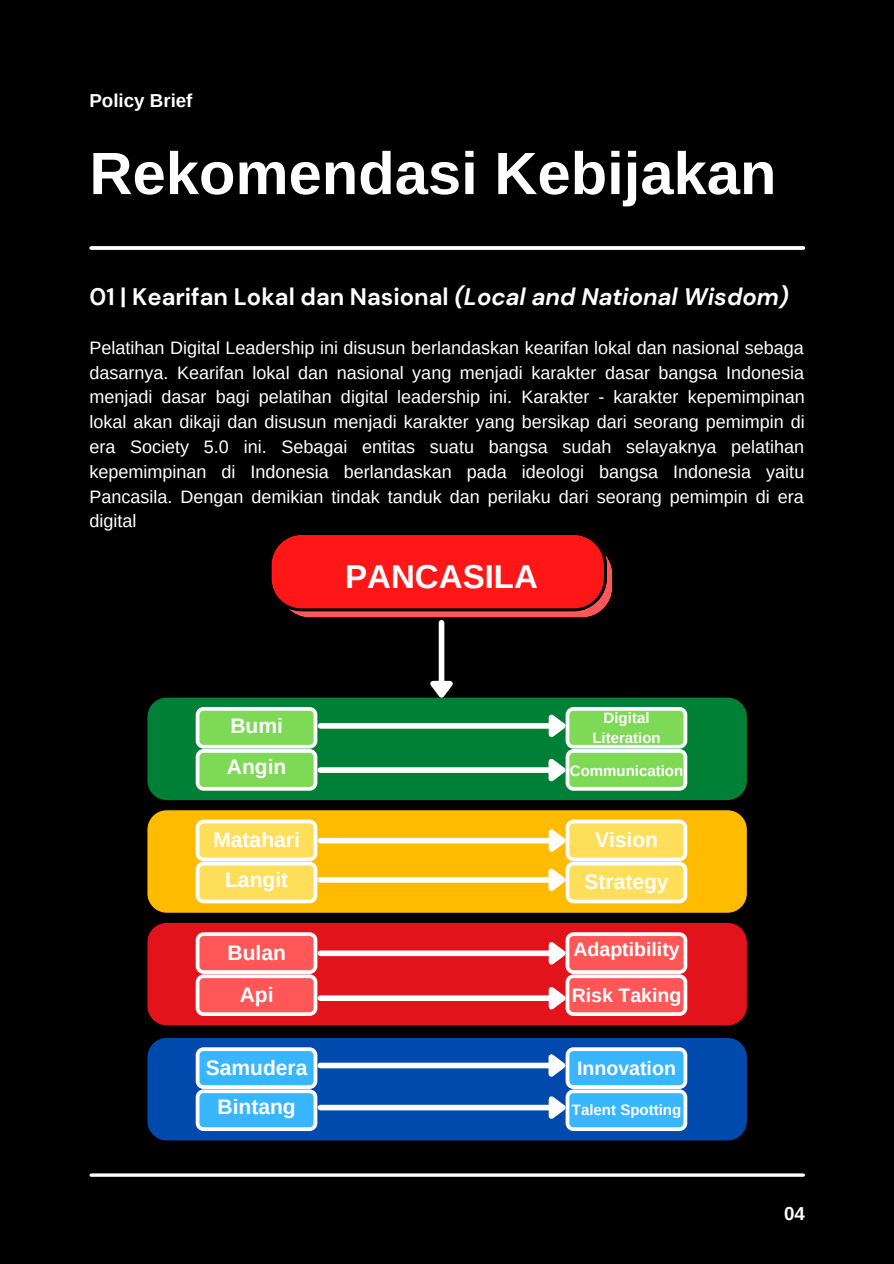
<style>
.page{position:relative;width:894px;height:1264px;background:#fff}
.page>*{position:absolute;margin:0;border:0;box-sizing:border-box;transform-origin:0 0}
.t1{font:700 59.7px "Arimo";color:#fff}
.t2{font:700 33px "Arimo";color:#fff}
.t3{font:700 23.85px "DM Sans";color:#fff}
.t4{font:700 21px "Arimo";color:#fff}
.t5{font:700 19.5px "Arimo";color:#fff}
.t6{font:700 18.75px "Arimo";color:#fff}
.t7{font:18px/24.8px "Arimo";color:#fff;text-align:justify}
.t8{font:700 15px "Arimo";color:#fff}
.s1{font-style:italic}
</style>
<div class="page">
<div style="left:0;top:0;width:893px;height:1263px;background:#000"></div>
<hr style="left:91px;top:1173px;width:712px;height:3px;background:#fff">
<svg style="left:91px;top:246px;width:712px;height:4px;background:#f2f2f2"></svg>
<div style="left:147px;top:697px;width:599px;height:103px;background:#008037;border-radius:19px"></div>
<div style="left:147px;top:810px;width:599px;height:102px;background:#fb0;border-radius:19px"></div>
<div style="left:147px;top:922px;width:599px;height:103px;background:#e2131b;border-radius:19px"></div>
<div style="left:147px;top:1037px;width:599px;height:103px;background:#004aad;border-radius:19px"></div>
<svg style="left:196px;top:707px;width:121px;height:83px;background:#97df7a"></svg>
<svg style="left:196px;top:819px;width:121px;height:84px;background:#ffe47a"></svg>
<svg style="left:196px;top:932px;width:121px;height:84px;background:#fe7a7a"></svg>
<svg style="left:196px;top:1047px;width:121px;height:83px;background:#60c3fd"></svg>
<div style="left:320px;top:723px;width:228px;height:5px;background:#fff"></div>
<div style="left:320px;top:767px;width:228px;height:6px;background:#fff"></div>
<svg style="left:543px;top:707px;width:144px;height:83px;background:#8bd678"></svg>
<div style="left:320px;top:837px;width:228px;height:6px;background:#fff"></div>
<div style="left:320px;top:877px;width:228px;height:5px;background:#fff"></div>
<svg style="left:543px;top:819px;width:144px;height:84px;background:#ffe072"></svg>
<div style="left:320px;top:950px;width:228px;height:6px;background:#fff"></div>
<div style="left:320px;top:995px;width:228px;height:6px;background:#fff"></div>
<svg style="left:543px;top:932px;width:144px;height:84px;background:#fb7475"></svg>
<div style="left:320px;top:1062px;width:228px;height:6px;background:#fff"></div>
<div style="left:320px;top:1104px;width:228px;height:6px;background:#fff"></div>
<svg style="left:543px;top:1047px;width:144px;height:83px;background:#5db8f4"></svg>
<svg style="left:271px;top:535px;width:342px;height:83px;background:#e61818"></svg>
<div style="left:438px;top:622px;width:6px;height:59px;background:#fff"></div>
<svg style="left:421px;top:675px;width:36px;height:23px"></svg>
<p class="t6" style="left:89px;top:90px;width:105px">Policy Brief</p>
<p class="t1" style="left:89px;top:140px;width:688px">Rekomendasi Kebijakan</p>
<p class="t3" style="left:89px;top:281px;width:700px">01 | Kearifan Lokal dan Nasional <span class="s1">(Local and National Wisdom)</span></p>
<p class="t7" style="left:89px;top:335px;width:716px">Pelatihan Digital Leadership ini disusun berlandaskan kearifan lokal dan nasional sebaga dasarnya. Kearifan lokal dan nasional yang menjadi karakter dasar bangsa Indonesia menjadi dasar bagi pelatihan digital leadership ini. Karakter - karakter kepemimpinan lokal akan dikaji dan disusun menjadi karakter yang bersikap dari seorang pemimpin di era Society 5.0 ini. Sebagai entitas suatu bangsa sudah selayaknya pelatihan kepemimpinan di Indonesia berlandaskan pada ideologi bangsa Indonesia yaitu Pancasila. Dengan demikian tindak tanduk dan perilaku dari seorang pemimpin di era digital</p>
<p class="t2" style="left:345px;top:558px;width:194px">PANCASILA</p>
<p class="t4" style="left:230px;top:713px;width:54px">Bumi</p>
<p class="t4" style="left:227px;top:755px;width:61px">Angin</p>
<p class="t4" style="left:213px;top:828px;width:88px">Matahari</p>
<p class="t4" style="left:225px;top:867px;width:65px">Langit</p>
<p class="t4" style="left:227px;top:941px;width:60px">Bulan</p>
<p class="t4" style="left:240px;top:983px;width:35px">Api</p>
<p class="t4" style="left:206px;top:1056px;width:103px">Samudera</p>
<p class="t4" style="left:217px;top:1095px;width:80px">Bintang</p>
<p class="t8" style="left:603px;top:709px;width:47px">Digital</p>
<p class="t8" style="left:592px;top:729px;width:70px">Literation</p>
<p class="t8" style="left:569px;top:762px;width:115px">Communication</p>
<p class="t4" style="left:595px;top:828px;width:65px">Vision</p>
<p class="t4" style="left:584px;top:870px;width:86px">Strategy</p>
<p class="t5" style="left:573px;top:938px;width:108px">Adaptibility</p>
<p class="t5" style="left:571px;top:984px;width:111px">Risk Taking</p>
<p class="t5" style="left:577px;top:1057px;width:100px">Innovation</p>
<p class="t8" style="left:571px;top:1101px;width:111px">Talent Spotting</p>
<p class="t6" style="left:783px;top:1202px;width:22px">04</p>
</div>
